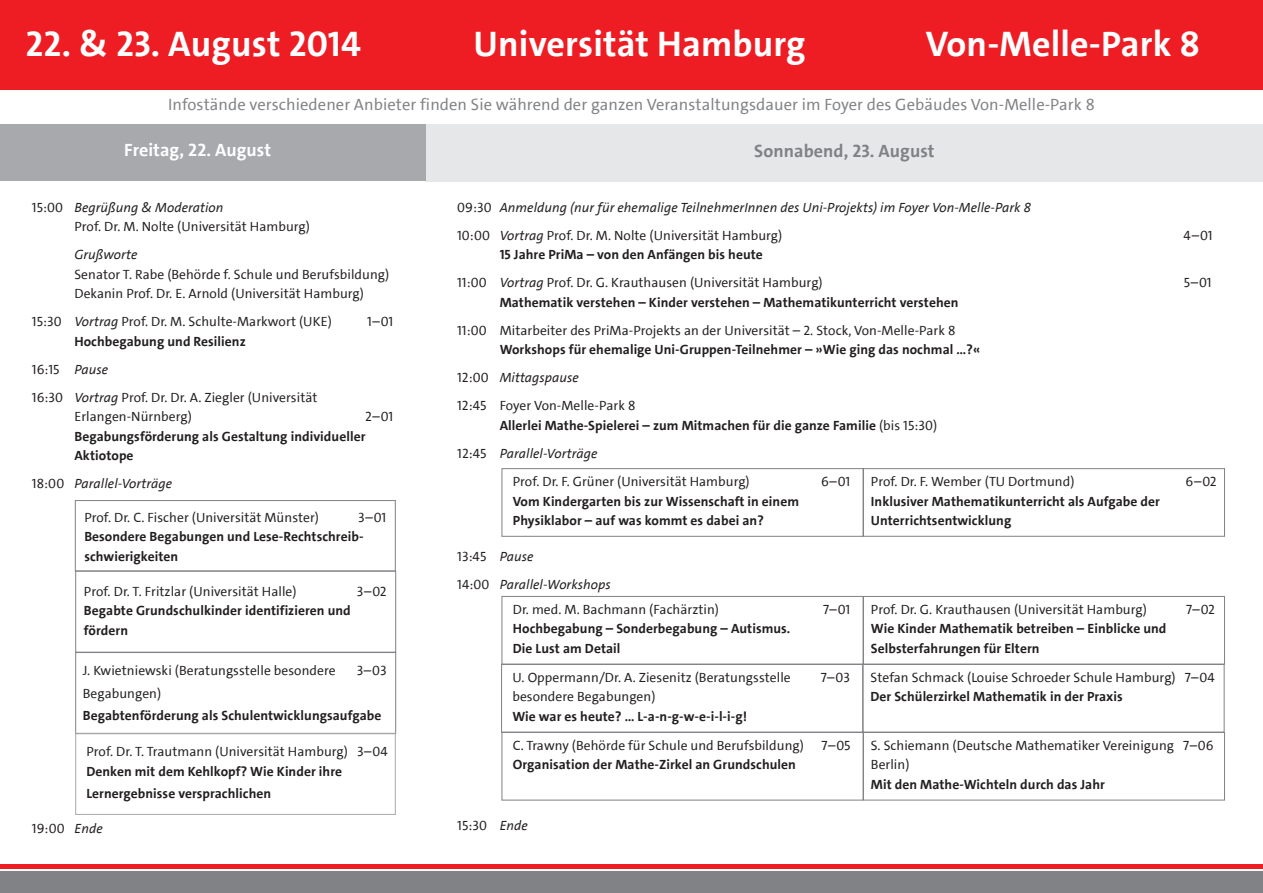
<style>
.page{position:relative;width:1263px;height:893px;background:#fff}
.page>*{position:absolute;margin:0;border:0;box-sizing:border-box;transform-origin:0 0}
.t1{font:700 36px "The Sans UHH";letter-spacing:.005em;color:#fff}
.t2{font:700 18px "The Sans UHH";letter-spacing:.005em;color:#808285}
.t3{font:700 18px "The Sans UHH";letter-spacing:.005em;color:#fff}
.t4{font:16.5px "The Sans UHH";letter-spacing:.005em;color:#808285}
.t5{font:13.5px/28px "The Sans UHH";letter-spacing:.005em;color:#231f20}
.t6{font:700 13.5px/19.5px "The Sans UHH";letter-spacing:.005em;color:#231f20}
.t7{font:italic 13.5px/28px "The Sans UHH";letter-spacing:.005em;color:#231f20}
.s1{font-style:italic}
.s2{font-weight:700}
.s3{font-style:normal}
.s4{font-weight:400}
.s5{font-weight:400;font-style:italic}
</style>
<div class="page">
<div style="left:75px;top:500px;width:320px;height:71px;border:1px solid #808285"></div>
<div style="left:75px;top:571px;width:321px;height:81px;border:1px solid #808285"></div>
<div style="left:75px;top:652px;width:321px;height:82px;border:1px solid #808285"></div>
<div style="left:75px;top:733px;width:320px;height:82px;border:1px solid #a8a9ad"></div>
<div style="left:502px;top:468px;width:361px;height:68px;border:1px solid #808285"></div>
<div style="left:863px;top:468px;width:362px;height:68px;border:1px solid #808285"></div>
<div style="left:425px;top:124px;width:838px;height:57px;background:#e6e7e9"></div>
<div style="left:0;top:124px;width:425px;height:57px;background:#a8a9ad"></div>
<div style="left:0;top:0;width:1263px;height:89px;background:#ee1d23"></div>
<div style="left:0;top:872px;width:1263px;height:21px;background:#808285"></div>
<hr style="left:0;top:864px;width:1263px;height:4px;background:#ee1d23">
<div style="left:502px;top:596px;width:361px;height:68px;border:1px solid #808285"></div>
<div style="left:863px;top:596px;width:362px;height:68px;border:1px solid #808285"></div>
<div style="left:501px;top:664px;width:362px;height:68px;border:1px solid #808285"></div>
<div style="left:863px;top:664px;width:361px;height:68px;border:1px solid #808285"></div>
<div style="left:502px;top:732px;width:361px;height:68px;border:1px solid #808285"></div>
<div style="left:863px;top:732px;width:362px;height:68px;border:1px solid #808285"></div>
<h1 class="t1" style="left:26px;top:21px;width:337px">22. &amp; 23. August 2014</h1>
<h1 class="t1" style="left:473px;top:21px;width:334px">Universität Hamburg</h1>
<h1 class="t1" style="left:926px;top:21px;width:276px">Von-Melle-Park 8</h1>
<p class="t4" style="left:168px;top:94px;width:928px">Infostände verschiedener Anbieter finden Sie während der ganzen Veranstaltungsdauer im Foyer des Gebäudes Von-Melle-Park 8</p>
<h2 class="t3" style="left:124px;top:139px;width:149px">Freitag, 22. August</h2>
<h2 class="t2" style="left:754px;top:140px;width:182px">Sonnabend, 23. August</h2>
<p class="t5" style="left:74px;top:198px;width:237px;line-height:19.5px;text-indent:-43px">15:00 <span class="s1">Begrüßung &amp; Moderation<br></span>Prof. Dr. M. Nolte (Universität Hamburg)</p>
<p class="t7" style="left:74px;top:241px;width:64px">Grußworte</p>
<p class="t5" style="left:74px;top:265px;width:316px;line-height:19.5px">Senator T. Rabe (Behörde f. Schule und Berufsbildung)<br>Dekanin Prof. Dr. E. Arnold (Universität Hamburg)</p>
<p class="t5" style="left:32px;top:308px;width:302px">15:30 <span class="s1">Vortrag</span> Prof. Dr. M. Schulte-Markwort (UKE)</p>
<p class="t5" style="left:367px;top:308px;width:28px">1–01</p>
<p class="t5" style="left:32px;top:327px;width:287px;text-indent:43px"><span class="s2">Hochbegabung und Resilienz<br></span>16:15 <span class="s1">Pause<br></span>16:30 <span class="s1">Vortrag</span> Prof. Dr. Dr. A. Ziegler (Universität</p>
<p class="t5" style="left:74px;top:403px;width:119px">Erlangen-Nürnberg)</p>
<p class="t5" style="left:365px;top:403px;width:30px">2–01</p>
<p class="t6" style="left:74px;top:427px;width:292px">Begabungsförderung als Gestaltung individueller<br>Aktiotope</p>
<p class="t7" style="left:32px;top:470px;width:142px"><span class="s3">18:00</span> Parallel-Vorträge</p>
<p class="t5" style="left:84px;top:503px;width:236px">Prof. Dr. C. Fischer (Universität Münster)</p>
<p class="t5" style="left:358px;top:503px;width:29px">3–01</p>
<p class="t6" style="left:84px;top:527px;width:281px">Besondere Begabungen und Lese-Rechtschreib&shy;schwierigkeiten</p>
<p class="t5" style="left:84px;top:577px;width:214px">Prof. Dr. T. Fritzlar (Universität Halle)</p>
<p class="t5" style="left:357px;top:577px;width:31px">3–02</p>
<p class="t6" style="left:84px;top:601px;width:268px">Begabte Grundschulkinder identifizieren und fördern</p>
<p class="t5" style="left:83px;top:657px;width:254px">J. Kwietniewski (Beratungsstelle besondere</p>
<p class="t5" style="left:357px;top:657px;width:32px">3–03</p>
<p class="t5" style="left:83px;top:679px;width:80px">Begabungen)</p>
<p class="t6" style="left:83px;top:706px;width:300px">Begabtenförderung als Schulentwicklungsaufgabe</p>
<p class="t5" style="left:86px;top:738px;width:303px">Prof. Dr. T. Trautmann (Universität Hamburg) 3–04</p>
<p class="t6" style="left:86px;top:760px;width:257px;line-height:22.5px">Denken mit dem Kehlkopf? Wie Kinder ihre<br>Lernergebnisse versprachlichen</p>
<p class="t5" style="left:32px;top:814px;width:72px">19:00 <span class="s1">Ende</span></p>
<p class="t7" style="left:457px;top:193px;width:575px"><span class="s3">09:30</span> Anmeldung (nur für ehemalige TeilnehmerInnen des Uni-Projekts) im Foyer Von-Melle-Park 8<br><span class="s3">10:00</span> Vortrag <span class="s3">Prof. Dr. M. Nolte (Universität Hamburg)</span></p>
<p class="t5" style="left:457px;top:241px;width:367px;text-indent:43px"><span class="s2">15 Jahre PriMa – von den Anfängen bis heute<br></span>11:00 <span class="s1">Vortrag</span> Prof. Dr. G. Krauthausen (Universität Hamburg)</p>
<p class="t6" style="left:500px;top:293px;width:460px">Mathematik verstehen – Kinder verstehen – Mathematikunterricht verstehen</p>
<p class="t5" style="left:457px;top:316px;width:500px">11:00 Mitarbeiter des PriMa-Projekts an der Universität – 2. Stock, Von-Melle-Park 8</p>
<p class="t6" style="left:457px;top:336px;width:525px;line-height:28px;text-indent:43px">Workshops für ehemalige Uni-Gruppen-Teilnehmer – »Wie ging das nochmal …?«<br><span class="s4">12:00</span> <span class="s5">Mittagspause<br></span><span class="s4">12:45 Foyer Von-Melle-Park 8</span></p>
<p class="t6" style="left:457px;top:411px;width:481px;line-height:28px;text-indent:43px">Allerlei Mathe-Spielerei – zum Mitmachen für die ganze Familie <span class="s4">(bis 15:30)<br>12:45</span> <span class="s5">Parallel-Vorträge</span></p>
<p class="t5" style="left:1183px;top:221px;width:31px">4–01</p>
<p class="t5" style="left:1184px;top:269px;width:29px">5–01</p>
<p class="t5" style="left:513px;top:468px;width:238px">Prof. Dr. F. Grüner (Universität Hamburg)</p>
<p class="t5" style="left:821px;top:468px;width:31px">6–01</p>
<p class="t6" style="left:513px;top:491px;width:288px">Vom Kindergarten bis zur Wissenschaft in einem<br>Physiklabor – auf was kommt es dabei an?</p>
<p class="t7" style="left:457px;top:543px;width:155px"><span class="s3">13:45</span> Pause<br><span class="s3">14:00</span> Parallel-Workshops</p>
<p class="t5" style="left:513px;top:595px;width:208px">Dr. med. M. Bachmann (Fachärztin)</p>
<p class="t5" style="left:823px;top:595px;width:29px">7–01</p>
<p class="t6" style="left:513px;top:619px;width:279px">Hochbegabung – Sonderbegabung – Autismus.<br>Die Lust am Detail</p>
<p class="t5" style="left:512px;top:663px;width:280px">U. Oppermann/Dr. A. Ziesenitz (Beratungsstelle</p>
<p class="t5" style="left:821px;top:663px;width:31px">7–03</p>
<p class="t5" style="left:512px;top:683px;width:144px">besondere Begabungen)</p>
<p class="t6" style="left:512px;top:707px;width:236px">Wie war es heute? … L-a-n-g-w-e-i-l-i-g!</p>
<p class="t5" style="left:513px;top:731px;width:293px">C. Trawny (Behörde für Schule und Berufsbildung)</p>
<p class="t5" style="left:821px;top:731px;width:30px">7–05</p>
<p class="t6" style="left:513px;top:755px;width:285px">Organisation der Mathe-Zirkel an Grundschulen</p>
<p class="t5" style="left:457px;top:812px;width:72px">15:30 <span class="s1">Ende</span></p>
<p class="t5" style="left:871px;top:468px;width:205px">Prof. Dr. F. Wember (TU Dortmund)</p>
<p class="t5" style="left:1185px;top:468px;width:33px">6–02</p>
<p class="t6" style="left:871px;top:491px;width:290px">Inklusiver Mathematikunterricht als Aufgabe der<br>Unterrichtsentwicklung</p>
<p class="t5" style="left:871px;top:595px;width:277px">Prof. Dr. G. Krauthausen (Universität Hamburg)</p>
<p class="t5" style="left:1186px;top:595px;width:31px">7–02</p>
<p class="t6" style="left:871px;top:619px;width:297px">Wie Kinder Mathematik betreiben – Einblicke und<br>Selbsterfahrungen für Eltern</p>
<p class="t5" style="left:870px;top:663px;width:346px">Stefan Schmack (Louise Schroeder Schule Hamburg) 7–04</p>
<p class="t6" style="left:870px;top:687px;width:254px">Der Schülerzirkel Mathematik in der Praxis</p>
<p class="t5" style="left:871px;top:736px;width:344px;line-height:19.5px">S. Schiemann (Deutsche Mathematiker Vereinigung 7–06<br>Berlin)</p>
<p class="t6" style="left:871px;top:775px;width:236px">Mit den Mathe-Wichteln durch das Jahr</p>
</div>
